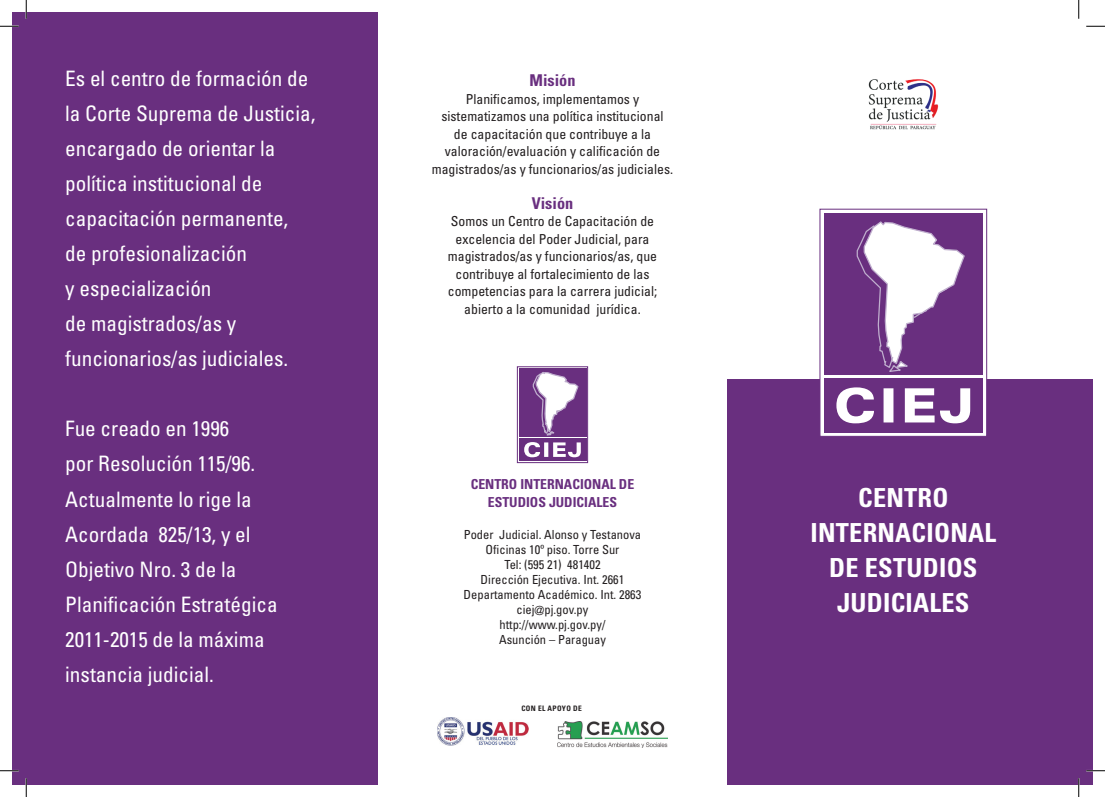
<style>
.page{position:relative;width:1105px;height:797px;background:#fff}
.page>*{position:absolute;margin:0;border:0;box-sizing:border-box;transform-origin:0 0}
.t1{font:700 condensed 26.25px/35px "Univers LT Std";letter-spacing:.01em;color:#fff;text-align:center}
.t2{font:condensed 21.25px/35px "Univers LT Std";color:#fff}
.t3{font:700 condensed 16.25px "Univers LT Std";color:#692f7f}
.t4{font:condensed 13.75px/17.5px "Univers LT Std";color:#231f20;text-align:center}
.t5{font:700 condensed 13.75px/17.5px "Univers LT Std";color:#692f7f;text-align:center}
.t6{font:condensed 12.5px/15px "Univers LT Std";color:#231f20;text-align:center}
.t7{font:700 condensed 7.5px "Univers LT Std";letter-spacing:.095em;color:#231f20}
</style>
<div class="page">
<div style="left:728px;top:379px;width:365px;height:406px;background:#692f7f"></div>
<div style="left:12px;top:12px;width:365px;height:773px;background:#692f7f"></div>
<div style="left:820px;top:209px;width:167px;height:227px;background:#fff"></div>
<div style="left:824px;top:214px;width:159px;height:161px;background:#692f7f"></div>
<div style="left:824px;top:378px;width:159px;height:54px;background:#692f7f"></div>
<svg style="left:856px;top:221px;width:109px;height:151px"></svg>
<svg style="left:836px;top:387px;width:134px;height:36px"></svg>
<div style="left:517px;top:366px;width:71px;height:97px;background:#fff;border:1px solid #692f7f"></div>
<div style="left:519px;top:368px;width:67px;height:69px;background:#692f7f"></div>
<div style="left:519px;top:438px;width:67px;height:23px;background:#692f7f"></div>
<svg style="left:532px;top:372px;width:47px;height:64px"></svg>
<svg style="left:524px;top:442px;width:57px;height:15px"></svg>
<img style="left:868px;top:79px;width:71px;height:51px">
<img style="left:437px;top:717px;width:92px;height:28px">
<img style="left:557px;top:721px;width:110px;height:26px">
<svg style="left:0;top:25px;width:19px;height:2px"></svg>
<svg style="left:1086px;top:25px;width:19px;height:2px"></svg>
<svg style="left:0;top:770px;width:19px;height:1px"></svg>
<svg style="left:1086px;top:770px;width:19px;height:1px"></svg>
<svg style="left:25px;top:0;width:2px;height:19px"></svg>
<svg style="left:25px;top:778px;width:2px;height:19px"></svg>
<svg style="left:1078px;top:0;width:1px;height:19px"></svg>
<svg style="left:1078px;top:778px;width:1px;height:19px"></svg>
<h2 class="t2" style="left:65px;top:61px;width:252px">Es el centro de formación de la Corte Suprema de Justicia, encargado de orientar la política institucional de capacitación permanente,<br>de profesionalización<br>y especialización<br>de magistrados/as y funcionarios/as judiciales.</h2>
<h2 class="t2" style="left:65px;top:411px;width:214px">Fue creado en 1996<br>por Resolución 115/96.<br>Actualmente lo rige la<br>Acordada 825/13, y el<br>Objetivo Nro. 3 de la<br>Planificación Estratégica<br>2011-2015 de la máxima instancia judicial.</h2>
<p class="t3" style="left:529px;top:71px;width:48px">MISIÓN</p>
<p class="t4" style="left:432px;top:90px;width:243px">Planificamos, implementamos y sistematizamos una política institucional<br>de capacitación que contribuye a la valoración/evaluación y calificación de magistrados/as y funcionarios/as judiciales.</p>
<p class="t3" style="left:532px;top:193px;width:43px">VISIÓN</p>
<p class="t4" style="left:448px;top:212px;width:211px">Somos un Centro de Capacitación de excelencia del Poder Judicial, para magistrados/as y funcionarios/as, que contribuye al fortalecimiento de las competencias para la carrera judicial; abierto a la comunidad jurídica.</p>
<p class="t5" style="left:471px;top:475px;width:165px">CENTRO INTERNACIONAL DE<br>ESTUDIOS JUDICIALES</p>
<p class="t6" style="left:464px;top:527px;width:179px">Poder Judicial. Alonso y Testanova<br>Oficinas 10º piso. Torre Sur<br>Tel: (595 21) 481402<br>Dirección Ejecutiva. Int. 2661<br>Departamento Académico. Int. 2863 ciej@pj.gov.py http://www.pj.gov.py/<br>Asunción – Paraguay</p>
<p class="t7" style="left:521px;top:703px;width:6px">CON</p>
<p class="t7" style="left:538px;top:703px;width:41px">EL APOYO DE</p>
<h1 class="t1" style="left:810px;top:479px;width:187px">CENTRO<br>INTERNACIONAL<br>DE ESTUDIOS<br>JUDICIALES</h1>
</div>
